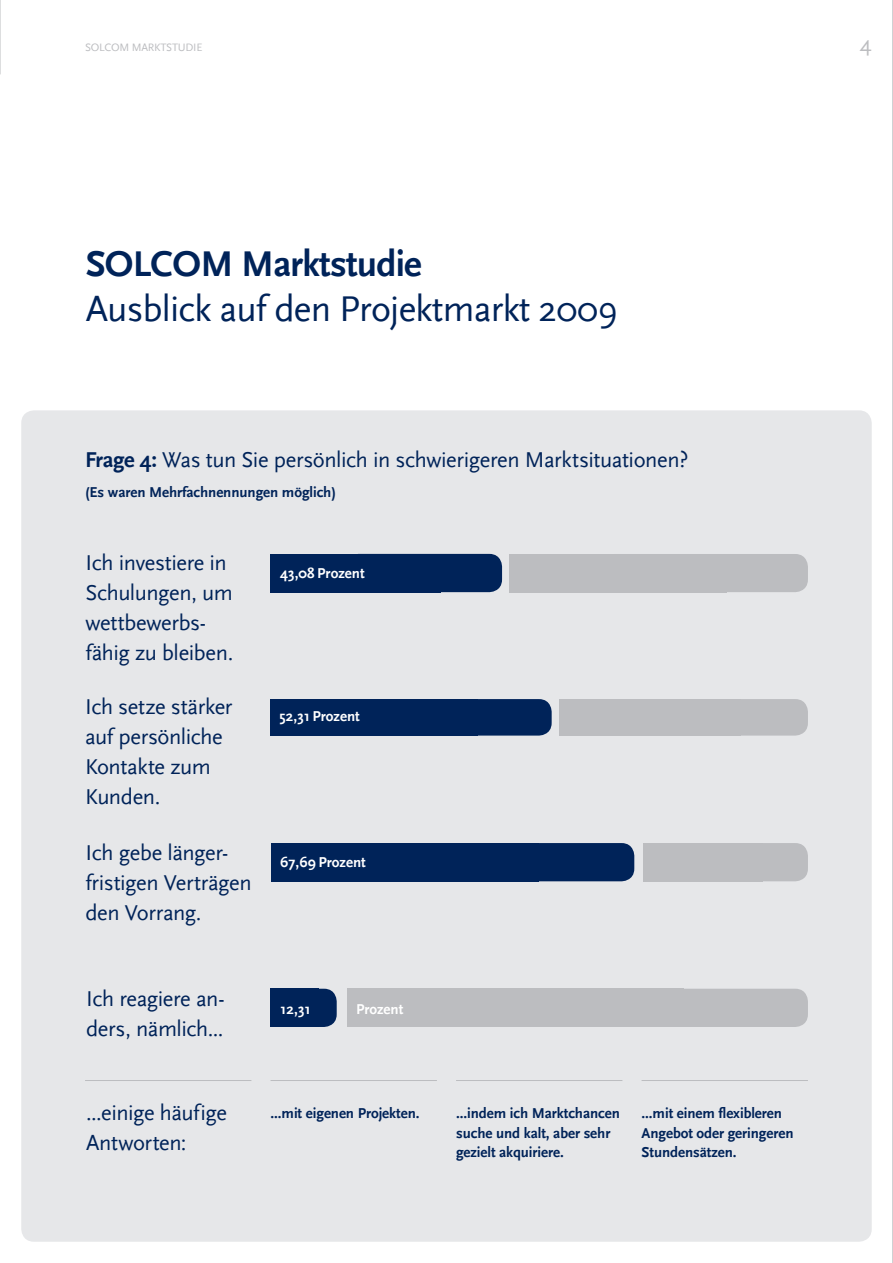
<style>
.page{position:relative;width:893px;height:1263px;background:#fff}
.page>*{position:absolute;margin:0;border:0;box-sizing:border-box;transform-origin:0 0}
.t1{font:37.5px "Scala Sans";letter-spacing:-.02em;color:#002359}
.t2{font:700 37.5px "Scala Sans";letter-spacing:-.02em;color:#002359}
.t3{font:22.5px/30px "Scala Sans";letter-spacing:-.02em;color:#002359}
.t4{font:22.5px "Scala Sans";color:#bcbdc0}
.t5{font:700 15px/19.2px "Scala Sans";letter-spacing:-.005em;color:#002359}
.t6{font:700 15px "Scala Sans";color:#fff}
.t7{font:11.25px "Scala Sans";letter-spacing:-.02em;color:#bcbdc0}
.s1{font-weight:700}
</style>
<div class="page">
<div style="left:21px;top:410px;width:851px;height:832px;background:#e6e7e9;border-radius:13px"></div>
<hr style="left:892px;top:0;width:1px;height:1263px;background:#bcbdc0">
<hr style="left:0;top:0;width:1px;height:74px;background:#bcbdc0">
<div style="left:559px;top:699px;width:181px;height:36px;background:#bcbdc0"></div>
<div style="left:635px;top:699px;width:173px;height:36px;background:#bcbdc0;border-radius:13px"></div>
<div style="left:509px;top:554px;width:218px;height:38px;background:#bcbdc0"></div>
<div style="left:602px;top:554px;width:206px;height:38px;background:#bcbdc0;border-radius:13px"></div>
<div style="left:271px;top:554px;width:170px;height:38px;background:#002359"></div>
<div style="left:346px;top:554px;width:156px;height:38px;background:#002359;border-radius:13px"></div>
<div style="left:271px;top:699px;width:207px;height:36px;background:#002359"></div>
<div style="left:362px;top:699px;width:190px;height:36px;background:#002359;border-radius:13px"></div>
<div style="left:643px;top:843px;width:119px;height:38px;background:#bcbdc0"></div>
<div style="left:691px;top:843px;width:117px;height:38px;background:#bcbdc0;border-radius:13px"></div>
<div style="left:271px;top:843px;width:267px;height:38px;background:#002359"></div>
<div style="left:389px;top:843px;width:245px;height:38px;background:#002359;border-radius:13px"></div>
<div style="left:348px;top:989px;width:336px;height:38px;background:#bcbdc0"></div>
<div style="left:490px;top:989px;width:318px;height:38px;background:#bcbdc0;border-radius:13px"></div>
<div style="left:271px;top:989px;width:48px;height:38px;background:#002359"></div>
<div style="left:292px;top:989px;width:45px;height:38px;background:#002359;border-radius:13px"></div>
<hr style="left:271px;top:1080px;width:166px;height:1px;background:#bcbdc0">
<hr style="left:456px;top:1080px;width:166px;height:1px;background:#bcbdc0">
<hr style="left:642px;top:1080px;width:166px;height:1px;background:#bcbdc0">
<hr style="left:85px;top:1080px;width:166px;height:1px;background:#bcbdc0">
<p class="t7" style="left:85px;top:41px;width:119px">SOLCOM MARKTSTUDIE</p>
<p class="t4" style="left:860px;top:31px;width:13px">4</p>
<h1 class="t2" style="left:86px;top:242px;width:338px">SOLCOM Marktstudie</h1>
<h1 class="t1" style="left:86px;top:288px;width:534px">Ausblick auf den Projektmarkt 2009</h1>
<p class="t3" style="left:85px;top:445px;width:605px"><span class="s1">Frage 4:</span> Was tun Sie persönlich in schwierigeren Marktsituationen?</p>
<p class="t5" style="left:85px;top:483px;width:252px">(Es waren Mehrfachnennungen möglich)</p>
<p class="t3" style="left:85px;top:548px;width:149px">Ich investiere in<br>Schulungen, um wettbewerbs&shy;fähig zu bleiben.</p>
<p class="t3" style="left:85px;top:692px;width:149px">Ich setze stärker auf persönliche<br>Kontakte zum<br>Kunden.</p>
<p class="t3" style="left:85px;top:838px;width:168px">Ich gebe länger&shy;fristigen Verträgen den Vorrang.</p>
<p class="t6" style="left:280px;top:564px;width:86px">43,08 Prozent</p>
<p class="t6" style="left:280px;top:708px;width:82px">52,31 Prozent</p>
<p class="t6" style="left:280px;top:854px;width:87px">67,69 Prozent</p>
<p class="t3" style="left:86px;top:984px;width:140px">Ich reagiere an&shy;ders, nämlich...</p>
<p class="t3" style="left:86px;top:1098px;width:142px">...einige häufige<br>Antworten:</p>
<p class="t6" style="left:281px;top:1000px;width:31px">12,31</p>
<p class="t6" style="left:356px;top:1000px;width:49px">Prozent</p>
<p class="t5" style="left:271px;top:1104px;width:150px">...mit eigenen Projekten.</p>
<p class="t5" style="left:456px;top:1104px;width:165px">...indem ich Marktchancen suche und kalt, aber sehr gezielt akquiriere.</p>
<p class="t5" style="left:642px;top:1104px;width:153px">...mit einem flexibleren<br>Angebot oder geringeren<br>Stundensätzen.</p>
</div>
